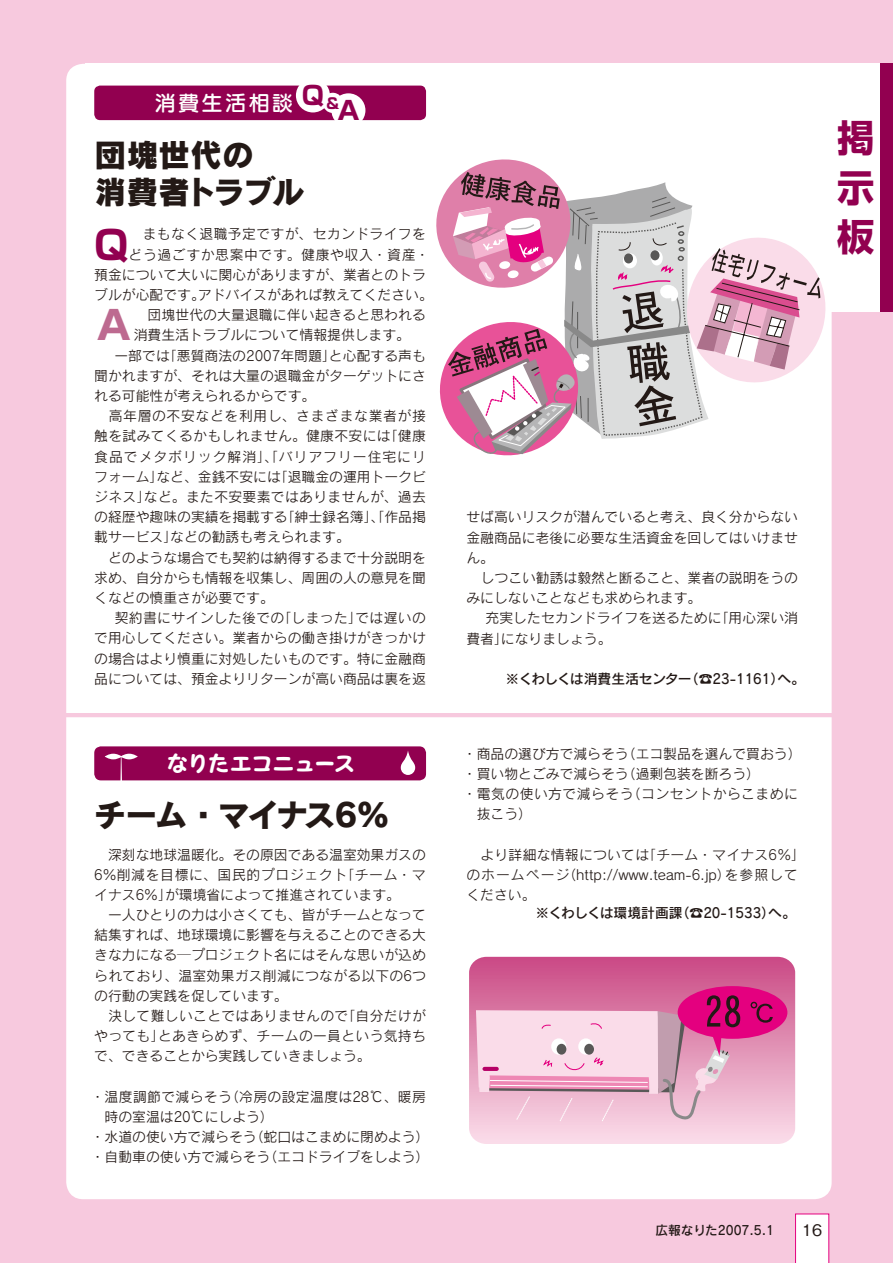
<style>
.page{position:relative;width:893px;height:1263px;background:#f7c9de}
.page>*{position:absolute;margin:0;border:0;box-sizing:border-box;transform-origin:0 0}
.t1{font:700 39.45px "Shin Go Pro";color:#920050}
.t2{font:700 39.45px "Shin Go Pro";color:#bd6a90}
.t3{font:700 37.2px/49.7px "Shin Go Pro";color:#920050;text-align:justify}
.t4{font:31.95px/36.2px "Rodin Pro EB";color:#231916}
.t5{font:31.95px "Rodin Pro EB";letter-spacing:-.07em;color:#231916}
.t6{font:700 25.5px "Shin Go Pro";color:#920050}
.t7{font:23.4px "Pop Joy Std B";letter-spacing:-.105em;color:#fff}
.t8{font:21.3px "Seurat Pro DB";letter-spacing:.1em;color:#fff}
.t9{font:500 15.9px "Gothic BBB Pro";color:#231916}
.t10{font:700 14.85px "Shin Go Pro";color:#920050}
.t11{font:13.8px/20.2px "Rodin Pro M";color:#231916}
.t12{font:13.8px/20.2px "Rodin Pro M";letter-spacing:.025em;color:#231916}
.t13{font:13.8px/20.2px "Rodin Pro M";letter-spacing:.02em;color:#231916}
.t14{font:13.8px/20.2px "Rodin Pro M";color:#231916;scale:.9 1}
.t15{font:13.8px "Rodin Pro DB";color:#231916}
.t16{font:13.8px/20.2px "Rodin Pro M";letter-spacing:.05em;color:#231916;text-align:right}
.t17{font:13.8px "Rodin Pro M";letter-spacing:.07em;color:#231916}
.t18{font:13.8px "Rodin Pro M";letter-spacing:.045em;color:#231916}
.t19{font:13.8px/20.2px "Rodin Pro M";letter-spacing:.035em;color:#231916}
.t20{font:13.8px "Rodin Pro DB";letter-spacing:-.035em;color:#231916}
.t21{font:13.8px/20.2px "Rodin Pro M";letter-spacing:.075em;color:#231916}
.t22{font:12.75px "Rodin Pro DB";color:#231916}
</style>
<div class="page">
<div style="left:85px;top:63px;width:808px;height:249px;background:#fff"></div>
<div style="left:66px;top:64px;width:766px;height:1135px;background:#fff;border-radius:17px"></div>
<hr style="left:57px;top:713px;width:781px;height:4px;background:#f7c9de">
<div style="left:880px;top:63px;width:13px;height:249px;background:#920050"></div>
<svg style="left:436px;top:159px;width:390px;height:296px"></svg>
<div style="left:469px;top:957px;width:326px;height:187px;background:linear-gradient(to bottom,#ca4984,#fbdfeb);border-radius:17px"></div>
<div style="left:678px;top:986px;width:109px;height:53px;background:#e4007f;border-radius:50%"></div>
<svg style="left:751px;top:1002px;width:22px;height:21px"></svg>
<svg style="left:476px;top:995px;width:264px;height:134px;background:#e7adc8"></svg>
<div style="left:94px;top:86px;width:332px;height:34px;background:#920050;border-radius:6px"></div>
<div style="left:296px;top:78px;width:34px;height:34px;background:#fff;border-radius:50%"></div>
<div style="left:331px;top:93px;width:34px;height:34px;background:#fff;border-radius:50%"></div>
<div style="left:323px;top:93px;width:20px;height:20px;background:#fff;border-radius:50%"></div>
<div style="left:94px;top:746px;width:332px;height:34px;background:#920050;border-radius:7px"></div>
<svg style="left:105px;top:754px;width:33px;height:27px"></svg>
<svg style="left:401px;top:750px;width:14px;height:25px"></svg>
<svg style="left:795px;top:1213px;width:34px;height:50px;background:#fdedf5"></svg>
<h3 class="t8" style="left:155px;top:89px;width:140px">消費生活相談</h3>
<h3 class="t6" style="left:302px;top:75px;width:24px">Q</h3>
<p class="t10" style="left:326px;top:91px;width:14px">&amp;</p>
<h3 class="t6" style="left:337px;top:90px;width:24px">A</h3>
<h3 class="t4" style="left:95px;top:136px;width:211px">団塊世代の<br>消費者トラブル</h3>
<p class="t12" style="left:143px;top:224px;width:285px">まもなく退職予定ですが、セカンドライフを</p>
<h1 class="t1" style="left:94px;top:213px;width:36px">Q</h1>
<p class="t18" style="left:129px;top:245px;width:302px">どう過ごすか思案中です。健康や収入・資産・</p>
<p class="t11" style="left:94px;top:264px;width:333px">預金について大いに関心がありますが、業者とのトラ</p>
<p class="t11" style="left:198px;top:284px;width:236px">アドバイスがあれば教えてください。</p>
<p class="t11" style="left:148px;top:284px;width:280px;text-indent:-53px">ブルが心配です。<br>団塊世代の大量退職に伴い起きると思われる</p>
<h1 class="t2" style="left:94px;top:294px;width:41px">А</h1>
<p class="t11" style="left:329px;top:325px;width:98px;text-indent:-195px">消費生活トラブルについて情報提供します。と心配する声も</p>
<p class="t11" style="left:94px;top:345px;width:333px;text-indent:20px">一部では<br>聞かれますが、それは大量の退職金がターゲットにされる可能性が考えられるからです。</p>
<p class="t16" style="left:109px;top:405px;width:319px">高年層の不安などを利用し、さまざまな業者が接「健康</p>
<p class="t11" style="left:163px;top:345px;width:174px">「悪質商法の2007年問題」</p>
<p class="t12" style="left:94px;top:426px;width:298px">触を試みてくるかもしれません。健康不安には</p>
<p class="t17" style="left:94px;top:447px;width:333px">食品でメタボリック解消」、「バリアフリー住宅にリ</p>
<p class="t11" style="left:274px;top:466px;width:154px">「退職金の運用トークビ</p>
<p class="t11" style="left:156px;top:466px;width:126px">など、金銭不安には</p>
<p class="t12" style="left:144px;top:466px;width:283px;text-indent:-50px">フォーム」<br>など。また不安要素ではありませんが、過去</p>
<p class="t11" style="left:94px;top:486px;width:58px">ジネス」</p>
<p class="t11" style="left:170px;top:506px;width:181px;text-indent:-76px">の経歴や趣味の実績を掲載する<br>などの勧誘も考えられます。</p>
<p class="t11" style="left:281px;top:506px;width:147px">「紳士録名簿」、「作品掲</p>
<p class="t11" style="left:94px;top:527px;width:84px">載サービス」</p>
<p class="t11" style="left:108px;top:547px;width:319px">どのような場合でも契約は納得するまで十分説明を</p>
<p class="t11" style="left:94px;top:567px;width:333px">求め、自分からも情報を収集し、周囲の人の意見を聞</p>
<p class="t11" style="left:94px;top:587px;width:181px">くなどの慎重さが必要です。</p>
<p class="t11" style="left:355px;top:607px;width:72px">では遅いの</p>
<p class="t11" style="left:94px;top:607px;width:333px;text-indent:20px">契約書にサインした後での<br>で用心してください。業者からの働き掛けがきっかけの場合はより慎重に対処したいものです。特に金融商品については、預金よりリターンが高い商品は裏を返</p>
<p class="t11" style="left:277px;top:607px;width:86px">「しまった」</p>
<h3 class="t7" style="left:166px;top:749px;width:192px">なりたエコニュース</h3>
<h3 class="t5" style="left:94px;top:793px;width:296px">チーム・マイナス6％</h3>
<p class="t11" style="left:108px;top:844px;width:319px;text-align:right">深刻な地球温暖化。その原因である温室効果ガスの「チーム・マ</p>
<p class="t14" style="left:165px;top:864px;width:263px;text-indent:-71px">6%削減を目標に、国民的プロジェクト<br>が環境省によって推進されています。</p>
<p class="t11" style="left:94px;top:884px;width:79px">イナス6%」</p>
<p class="t11" style="left:108px;top:904px;width:319px">一人ひとりの力は小さくても、皆がチームとなって</p>
<p class="t11" style="left:94px;top:924px;width:333px">結集すれば、地球環境に影響を与えることのできる大</p>
<p class="t11" style="left:94px;top:945px;width:333px">きな力になる─プロジェクト名にはそんな思いが込め</p>
<p class="t13" style="left:94px;top:965px;width:333px">られており、温室効果ガス削減につながる以下の6つ</p>
<p class="t11" style="left:94px;top:985px;width:195px">の行動の実践を促しています。</p>
<p class="t11" style="left:341px;top:1005px;width:86px">「自分だけが</p>
<p class="t12" style="left:158px;top:1005px;width:269px;text-indent:-50px">決して難しいことではありませんので<br>とあきらめず、チームの一員という気持ち</p>
<p class="t11" style="left:94px;top:1025px;width:278px">やっても」<br>で、できることから実践していきましょう。</p>
<p class="t12" style="left:225px;top:1086px;width:202px">（冷房の設定温度は28℃、暖房</p>
<p class="t12" style="left:91px;top:1086px;width:143px">・温度調節で減らそう</p>
<p class="t11" style="left:105px;top:1106px;width:171px">時の室温は20℃にしよう(</p>
<p class="t11" style="left:250px;top:1126px;width:181px">（蛇口はこまめに閉めよう(</p>
<p class="t11" style="left:91px;top:1126px;width:167px">・水道の使い方で減らそう</p>
<p class="t11" style="left:264px;top:1147px;width:167px">（エコドライブをしよう(</p>
<p class="t11" style="left:91px;top:1147px;width:181px">・自動車の使い方で減らそう</p>
<h2 class="t3" style="left:837px;top:109px;width:38px">掲示板</h2>
<p class="t11" style="left:466px;top:507px;width:333px;text-align:justify">せば高いリスクが潜んでいると考え、良く分からない金融商品に老後に必要な生活資金を回してはいけません。</p>
<p class="t11" style="left:481px;top:567px;width:319px">しつこい勧誘は毅然と断ること、業者の説明をうの</p>
<p class="t11" style="left:466px;top:587px;width:236px">みにしないことなども求められます。</p>
<p class="t11" style="left:715px;top:608px;width:85px">「用心深い消</p>
<p class="t11" style="left:501px;top:608px;width:222px;text-indent:-15px">充実したセカンドライフを送るためにになりましょう。</p>
<p class="t11" style="left:466px;top:628px;width:43px">費者」</p>
<p class="t15" style="left:685px;top:669px;width:122px">（☎23-1161 へ）。</p>
<p class="t20" style="left:506px;top:669px;width:188px">※くわしくは消費生活センター</p>
<p class="t11" style="left:622px;top:743px;width:181px">（エコ製品を選んで買おう(</p>
<p class="t11" style="left:622px;top:743px;width:140px;text-indent:-159px">・商品の選び方で減らそう<br>（過剰包装を断ろう(</p>
<p class="t13" style="left:627px;top:763px;width:173px;text-indent:-164px">・買い物とごみで減らそう<br>（コンセントからこまめに</p>
<p class="t19" style="left:477px;top:783px;width:158px;text-indent:-14px">・電気の使い方で減らそう抜こう(</p>
<p class="t13" style="left:480px;top:844px;width:170px">より詳細な情報については</p>
<p class="t13" style="left:642px;top:844px;width:164px">「チーム・マイナス6％「</p>
<p class="t11" style="left:562px;top:864px;width:170px">（http://www.team-6.jp）</p>
<p class="t11" style="left:725px;top:864px;width:75px">を参照して</p>
<p class="t21" style="left:466px;top:864px;width:105px">のホームページください。</p>
<p class="t15" style="left:676px;top:904px;width:122px">（☎20-1533 へ）。</p>
<p class="t15" style="left:535px;top:904px;width:149px">※くわしくは環境計画課</p>
<p class="t22" style="left:655px;top:1221px;width:120px">広報なりた2007.5.1</p>
<p class="t9" style="left:802px;top:1217px;width:22px">16</p>
</div>
